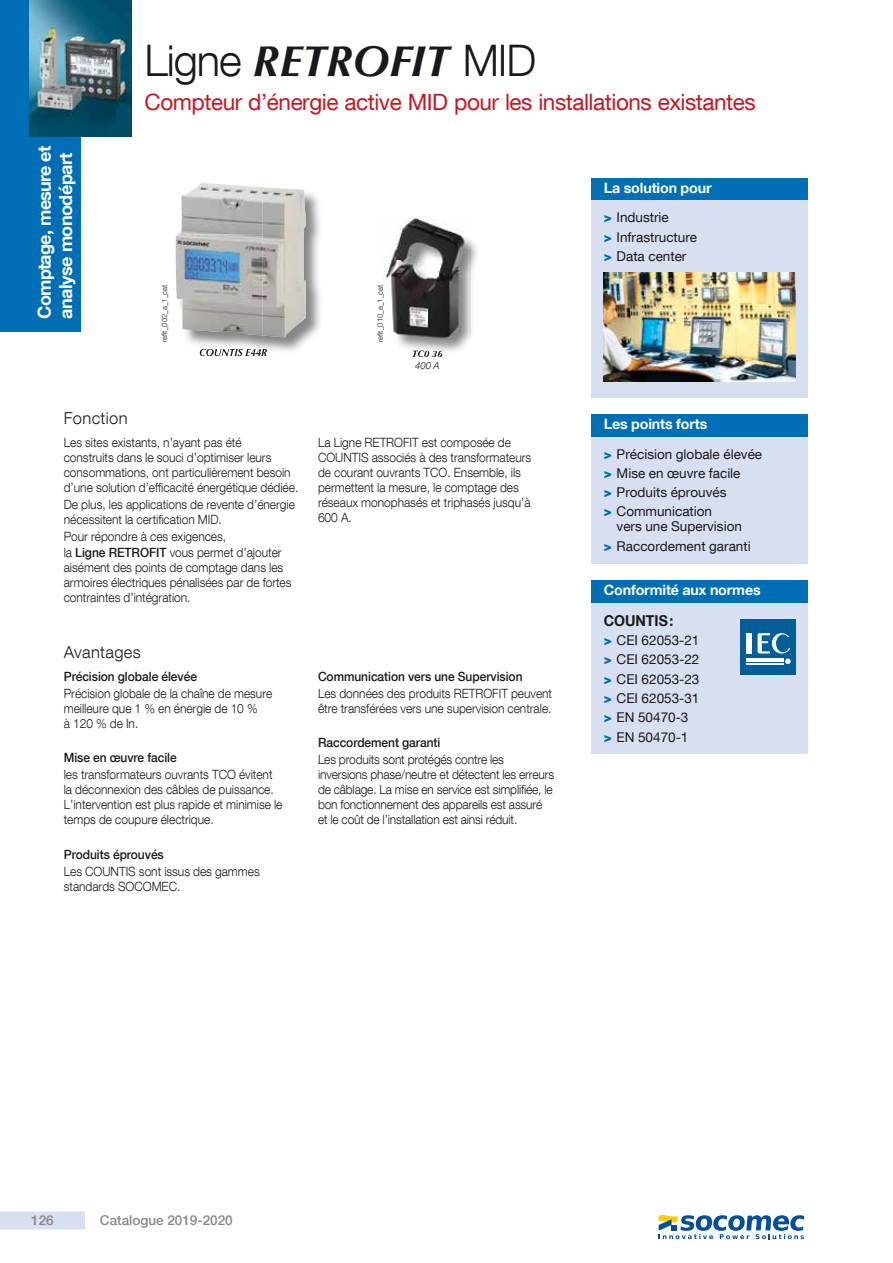
<style>
.page{position:relative;width:893px;height:1263px;background:#fff}
.page>*{position:absolute;margin:0;border:0;box-sizing:border-box;transform-origin:0 0}
.t1{font:300 43.5px "Helvetica Neue LT Com";letter-spacing:-.025em;color:#1a181c}
.t2{font:22.5px "Helvetica Neue LT Com";letter-spacing:-.02em;color:#c51620}
.t3{font:700 18px/21.6px "Helvetica Neue LT Com";letter-spacing:-.035em;color:#fff}
.t4{font:300 16.5px "Helvetica Neue LT Com";letter-spacing:.02em;color:#1a181c}
.t5{font:700 15px "Helvetica Neue LT Com";letter-spacing:-.005em;color:#1a181c;scale:.94 1}
.t6{font:700 14.25px "Helvetica Neue LT Com";letter-spacing:-.01em;color:#fff}
.t7{font:13.5px/19.2px "Helvetica Neue LT Com";color:#1a181c}
.t8{font:500 13.5px "Helvetica Neue LT Com";color:#878787}
.t9{font:300 12.75px/15px "Helvetica Neue LT Com";letter-spacing:-.005em;color:#1a181c;scale:.94 1}
.t10{font:500 12.75px "Helvetica Neue LT Com";letter-spacing:-.005em;color:#1a181c;scale:.94 1}
.t11{font:italic 700 9.75px "Optima LT Std";color:#1a181c}
.t12{font:italic 300 9.75px "Helvetica Neue LT Com";color:#1a181c}
.t13{font:300 7.5px "Helvetica Neue LT Com";color:#1a181c}
.s1{font-family:"Optima LT Std";font-weight:700;font-style:italic}
.s2{font-weight:900;color:#006eb4}
.s3{font-weight:500}
</style>
<div class="page">
<div style="left:0;top:1211px;width:85px;height:18px;background:#d8dff0"></div>
<div style="left:0;top:0;width:81px;height:332px;background:#006eb4"></div>
<img style="left:30px;top:0;width:102px;height:136px">
<div style="left:591px;top:200px;width:217px;height:197px;background:#d8dff0"></div>
<div style="left:591px;top:179px;width:217px;height:21px;background:#006eb4"></div>
<img style="left:603px;top:273px;width:193px;height:109px">
<div style="left:591px;top:436px;width:217px;height:127px;background:#d8dff0"></div>
<div style="left:591px;top:414px;width:217px;height:22px;background:#006eb4"></div>
<div style="left:591px;top:602px;width:217px;height:152px;background:#d8dff0"></div>
<div style="left:591px;top:580px;width:217px;height:22px;background:#006eb4"></div>
<div style="left:740px;top:620px;width:55px;height:55px;background:#005f99"></div>
<hr style="left:746px;top:659px;width:37px;height:1px;background:#fff">
<hr style="left:746px;top:661px;width:37px;height:1px;background:#fff">
<hr style="left:746px;top:663px;width:37px;height:1px;background:#fff">
<div style="left:746px;top:633px;width:5px;height:21px;background:#fff"></div>
<svg style="left:758px;top:633px;width:33px;height:31px"></svg>
<img style="left:186px;top:192px;width:134px;height:162px">
<img style="left:200px;top:349px;width:67px;height:5px">
<img style="left:176px;top:183px;width:87px;height:152px">
<img style="left:263px;top:187px;width:43px;height:150px">
<img style="left:401px;top:239px;width:76px;height:113px">
<img style="left:413px;top:350px;width:30px;height:4px">
<img style="left:387px;top:219px;width:83px;height:125px">
<svg style="left:659px;top:1215px;width:145px;height:24px"></svg>
<h3 class="t3" style="left:33px;top:319px;width:175px;rotate:-90deg">Comptage, mesure et analyse monodépart</h3>
<p class="t4" style="left:64px;top:408px;width:65px">Fonction</p>
<h1 class="t1" style="left:145px;top:34px;width:393px">Ligne <span class="s1">RETROFIT</span> MID</h1>
<h2 class="t2" style="left:145px;top:88px;width:613px">Compteur d’énergie active MID pour les installations existantes</h2>
<p class="t6" style="left:604px;top:179px;width:109px">La solution pour</p>
<p class="t13" style="left:160px;top:342px;width:59px;rotate:-90deg">refit_002_a_1_cat</p>
<p class="t13" style="left:375px;top:342px;width:59px;rotate:-90deg">refit_010_a_1_cat</p>
<p class="t11" style="left:199px;top:347px;width:69px">COUNTIS E44R</p>
<p class="t11" style="left:412px;top:348px;width:32px">TC0 36</p>
<p class="t12" style="left:415px;top:360px;width:26px">400 A</p>
<p class="t7" style="left:604px;top:208px;width:95px"><span class="s2">&gt;</span> Industrie<br><span class="s2">&gt;</span> Infrastructure <span class="s2">&gt;</span> Data center</p>
<p class="t6" style="left:604px;top:415px;width:105px">Les points forts</p>
<p class="t9" style="left:64px;top:435px;width:251px">Les sites existants, n’ayant pas été<br>construits dans le souci d’optimiser leurs consommations, ont particulièrement besoin d’une solution d’efficacité énergétique dédiée.</p>
<p class="t9" style="left:64px;top:497px;width:247px">De plus, les applications de revente d’énergie nécessitent la certification MID.</p>
<p class="t9" style="left:64px;top:529px;width:244px">Pour répondre à ces exigences,<br>la <span class="s3">Ligne RETROFIT</span> vous permet d’ajouter aisément des points de comptage dans les armoires électriques pénalisées par de fortes contraintes d’intégration.</p>
<p class="t4" style="left:64px;top:642px;width:78px">Avantages</p>
<p class="t10" style="left:64px;top:669px;width:143px">Précision globale élevée</p>
<p class="t9" style="left:64px;top:686px;width:223px">Précision globale de la chaîne de mesure meilleure que 1 % en énergie de 10 %<br>à 120 % de In.</p>
<p class="t10" style="left:64px;top:750px;width:122px">Mise en œuvre facile</p>
<p class="t9" style="left:64px;top:767px;width:234px">les transformateurs ouvrants TCO évitent la déconnexion des câbles de puissance.<br>L’intervention est plus rapide et minimise le temps de coupure électrique.</p>
<p class="t10" style="left:64px;top:846px;width:108px">Produits éprouvés</p>
<p class="t9" style="left:64px;top:863px;width:210px">Les COUNTIS sont issus des gammes standards SOCOMEC.</p>
<p class="t9" style="left:318px;top:435px;width:228px">La Ligne RETROFIT est composée de<br>COUNTIS associés à des transformateurs de courant ouvrants TCO. Ensemble, ils permettent la mesure, le comptage des réseaux monophasés et triphasés jusqu’à<br>600 A.</p>
<p class="t10" style="left:318px;top:669px;width:219px">Communication vers une Supervision</p>
<p class="t9" style="left:318px;top:686px;width:251px">Les données des produits RETROFIT peuvent être transférées vers une supervision centrale.</p>
<p class="t10" style="left:318px;top:735px;width:132px">Raccordement garanti</p>
<p class="t9" style="left:318px;top:752px;width:253px">Les produits sont protégés contre les inversions phase/neutre et détectent les erreurs de câblage. La mise en service est simplifiée, le bon fonctionnement des appareils est assuré et le coût de l’installation est ainsi réduit.</p>
<p class="t7" style="left:604px;top:444px;width:160px"><span class="s2">&gt;</span> Précision globale élevée <span class="s2">&gt;</span> Mise en œuvre facile<br><span class="s2">&gt;</span> Produits éprouvés<br><span class="s2">&gt;</span> Communication</p>
<p class="t7" style="left:604px;top:517px;width:148px;text-align:center">vers une Supervision<br><span class="s2">&gt;</span> Raccordement garanti</p>
<p class="t6" style="left:604px;top:581px;width:158px">Conformité aux normes</p>
<p class="t5" style="left:604px;top:611px;width:76px">COUNTIS :</p>
<p class="t7" style="left:604px;top:630px;width:97px"><span class="s2">&gt;</span> CEI 62053-21 <span class="s2">&gt;</span> CEI 62053-22 <span class="s2">&gt;</span> CEI 62053-23 <span class="s2">&gt;</span> CEI 62053-31 <span class="s2">&gt;</span> EN 50470-3 <span class="s2">&gt;</span> EN 50470-1</p>
<p class="t8" style="left:31px;top:1212px;width:24px">126</p>
<p class="t8" style="left:100px;top:1212px;width:134px">Catalogue 2019-2020</p>
</div>
